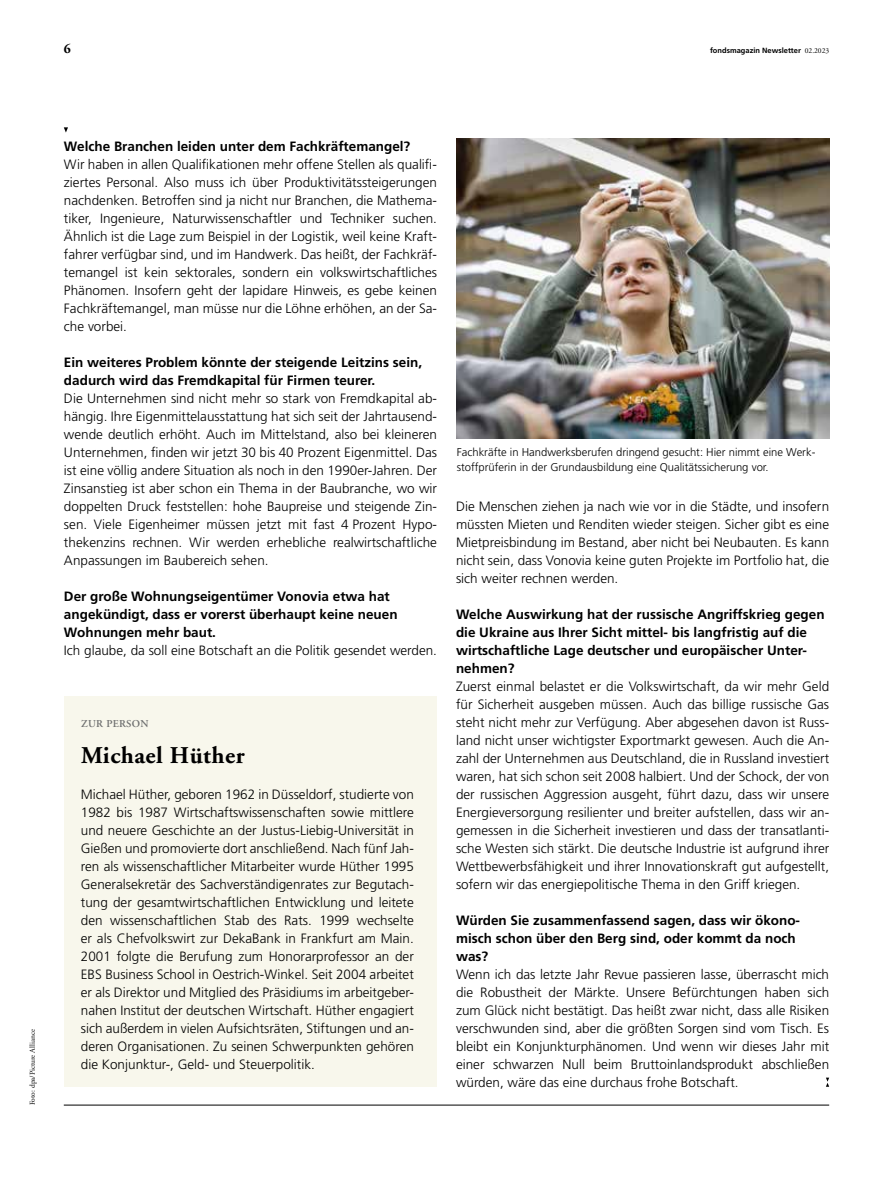
<style>
.page{position:relative;width:893px;height:1191px;background:#fff}
.page>*{position:absolute;margin:0;border:0;box-sizing:border-box;transform-origin:0 0}
.t1{font:700 24px "Deka A Garamond Mac";letter-spacing:.02em;color:#000}
.t2{font:300 13.5px/18px "Deka Frutiger Mac";color:#000;text-align:justify}
.t3{font:700 13.5px/18px "Deka Frutiger Mac";color:#000}
.t4{font:700 13.5px "Deka A Garamond Mac";color:#000}
.t5{font:300 11.25px/15px "Deka Frutiger Mac";color:#000}
.t6{font:10.5px "Deka A Garamond Mac Sembd";letter-spacing:.03em;color:#6f7070}
.t7{font:700 7.5px "Deka Frutiger Mac";color:#000}
.t8{font:7.5px "Deka A Garamond Mac";color:#000}
.s1{font-family:"Deka A Garamond Mac";font-weight:400}
</style>
<div class="page">
<svg style="left:826px;top:1077px;width:3px;height:9px"></svg>
<svg style="left:64px;top:127px;width:4px;height:6px"></svg>
<div style="left:64px;top:696px;width:373px;height:391px;background:#f8f7ec"></div>
<img style="left:457px;top:138px;width:372px;height:301px">
<hr style="left:64px;top:1104px;width:765px;height:1px;background:#000">
<p class="t4" style="left:64px;top:41px;width:9px">6</p>
<p class="t7" style="left:710px;top:46px;width:121px">fondsmagazin Newsletter <span class="s1">02.2023</span></p>
<p class="t8" style="left:29px;top:1105px;width:77px;rotate:-90deg">Foto: dpa/Picture Alliance</p>
<p class="t3" style="left:64px;top:137px;width:348px">Welche Branchen leiden unter dem Fachkräftemangel?</p>
<p class="t2" style="left:64px;top:155px;width:375px">Wir haben in allen Qualifikationen mehr offene Stellen als qualifi&shy;ziertes Personal. Also muss ich über Produktivitätssteigerungen nachdenken. Betroffen sind ja nicht nur Branchen, die Mathema&shy;tiker, Ingenieure, Naturwissenschaftler und Techniker suchen.<br>Ähnlich ist die Lage zum Beispiel in der Logistik, weil keine Kraft&shy;fahrer verfügbar sind, und im Handwerk. Das heißt, der Fachkräf&shy;temangel ist kein sektorales, sondern ein volkswirtschaftliches Phänomen. Insofern geht der lapidare Hinweis, es gebe keinen Fachkräftemangel, man müsse nur die Löhne erhöhen, an der Sa&shy;che vorbei.</p>
<p class="t3" style="left:64px;top:353px;width:360px">Ein weiteres Problem könnte der steigende Leitzins sein, dadurch wird das Fremdkapital für Firmen teurer.</p>
<p class="t2" style="left:64px;top:389px;width:375px">Die Unternehmen sind nicht mehr so stark von Fremdkapital ab&shy;hängig. Ihre Eigenmittelausstattung hat sich seit der Jahrtausend&shy;wende deutlich erhöht. Auch im Mittelstand, also bei kleineren Unternehmen, finden wir jetzt 30 bis 40 Prozent Eigenmittel. Das ist eine völlig andere Situation als noch in den 1990er-Jahren. Der Zinsanstieg ist aber schon ein Thema in der Baubranche, wo wir doppelten Druck feststellen: hohe Baupreise und steigende Zin&shy;sen. Viele Eigenheimer müssen jetzt mit fast 4 Prozent Hypo&shy;thekenzins rechnen. Wir werden erhebliche realwirtschaftliche Anpassungen im Baubereich sehen.</p>
<p class="t3" style="left:64px;top:587px;width:335px">Der große Wohnungseigentümer Vonovia etwa hat angekündigt, dass er vorerst überhaupt keine neuen<br>Wohnungen mehr baut.</p>
<p class="t2" style="left:64px;top:641px;width:375px">Ich glaube, da soll eine Botschaft an die Politik gesendet werden.</p>
<p class="t6" style="left:81px;top:717px;width:69px">ZUR PERSON</p>
<h1 class="t1" style="left:81px;top:742px;width:165px">Michael Hüther</h1>
<p class="t2" style="left:81px;top:785px;width:335px">Michael Hüther, geboren 1962 in Düsseldorf, studierte von 1982 bis 1987 Wirtschaftswissenschaften sowie mittlere und neuere Geschichte an der Justus-Liebig-Universität in Gießen und promovierte dort anschließend. Nach fünf Jah&shy;ren als wissenschaftlicher Mitarbeiter wurde Hüther 1995<br>Generalsekretär des Sachverständigenrates zur Begutach&shy;tung der gesamtwirtschaftlichen Entwicklung und leitete den wissenschaftlichen Stab des Rats. 1999 wechselte er als Chefvolkswirt zur DekaBank in Frankfurt am Main.<br>2001 folgte die Berufung zum Honorarprofessor an der EBS Business School in Oestrich-Winkel. Seit 2004 arbeitet er als Direktor und Mitglied des Präsidiums im arbeitgeber&shy;nahen Institut der deutschen Wirtschaft. Hüther engagiert sich außerdem in vielen Aufsichtsräten, Stiftungen und an&shy;deren Organisationen. Zu seinen Schwerpunkten gehören die Konjunktur-, Geld- und Steuerpolitik.</p>
<p class="t5" style="left:457px;top:445px;width:360px">Fachkräfte in Handwerksberufen dringend gesucht: Hier nimmt eine Werk&shy;stoffprüferin in der Grundausbildung eine Qualitätssicherung vor.</p>
<p class="t2" style="left:456px;top:497px;width:375px">Die Menschen ziehen ja nach wie vor in die Städte, und insofern müssten Mieten und Renditen wieder steigen. Sicher gibt es eine Mietpreisbindung im Bestand, aber nicht bei Neubauten. Es kann nicht sein, dass Vonovia keine guten Projekte im Portfolio hat, die sich weiter rechnen werden.</p>
<p class="t3" style="left:456px;top:605px;width:370px">Welche Auswirkung hat der russische Angriffskrieg gegen die Ukraine aus Ihrer Sicht mittel- bis langfristig auf die wirtschaftliche Lage deutscher und europäischer Unter&shy;nehmen?</p>
<p class="t2" style="left:456px;top:677px;width:375px">Zuerst einmal belastet er die Volkswirtschaft, da wir mehr Geld für Sicherheit ausgeben müssen. Auch das billige russische Gas steht nicht mehr zur Verfügung. Aber abgesehen davon ist Russ&shy;land nicht unser wichtigster Exportmarkt gewesen. Auch die An&shy;zahl der Unternehmen aus Deutschland, die in Russland investiert waren, hat sich schon seit 2008 halbiert. Und der Schock, der von der russischen Aggression ausgeht, führt dazu, dass wir unsere Energieversorgung resilienter und breiter aufstellen, dass wir an&shy;gemessen in die Sicherheit investieren und dass der transatlanti&shy;sche Westen sich stärkt. Die deutsche Industrie ist aufgrund ihrer Wettbewerbsfähigkeit und ihrer Innovationskraft gut aufgestellt, sofern wir das energiepolitische Thema in den Griff kriegen.</p>
<p class="t3" style="left:456px;top:911px;width:346px">Würden Sie zusammenfassend sagen, dass wir ökono&shy;misch schon über den Berg sind, oder kommt da noch was?</p>
<p class="t2" style="left:456px;top:965px;width:375px">Wenn ich das letzte Jahr Revue passieren lasse, überrascht mich die Robustheit der Märkte. Unsere Befürchtungen haben sich zum Glück nicht bestätigt. Das heißt zwar nicht, dass alle Risiken verschwunden sind, aber die größten Sorgen sind vom Tisch. Es bleibt ein Konjunkturphänomen. Und wenn wir dieses Jahr mit einer schwarzen Null beim Bruttoinlandsprodukt abschließen würden, wäre das eine durchaus frohe Botschaft.</p>
</div>
